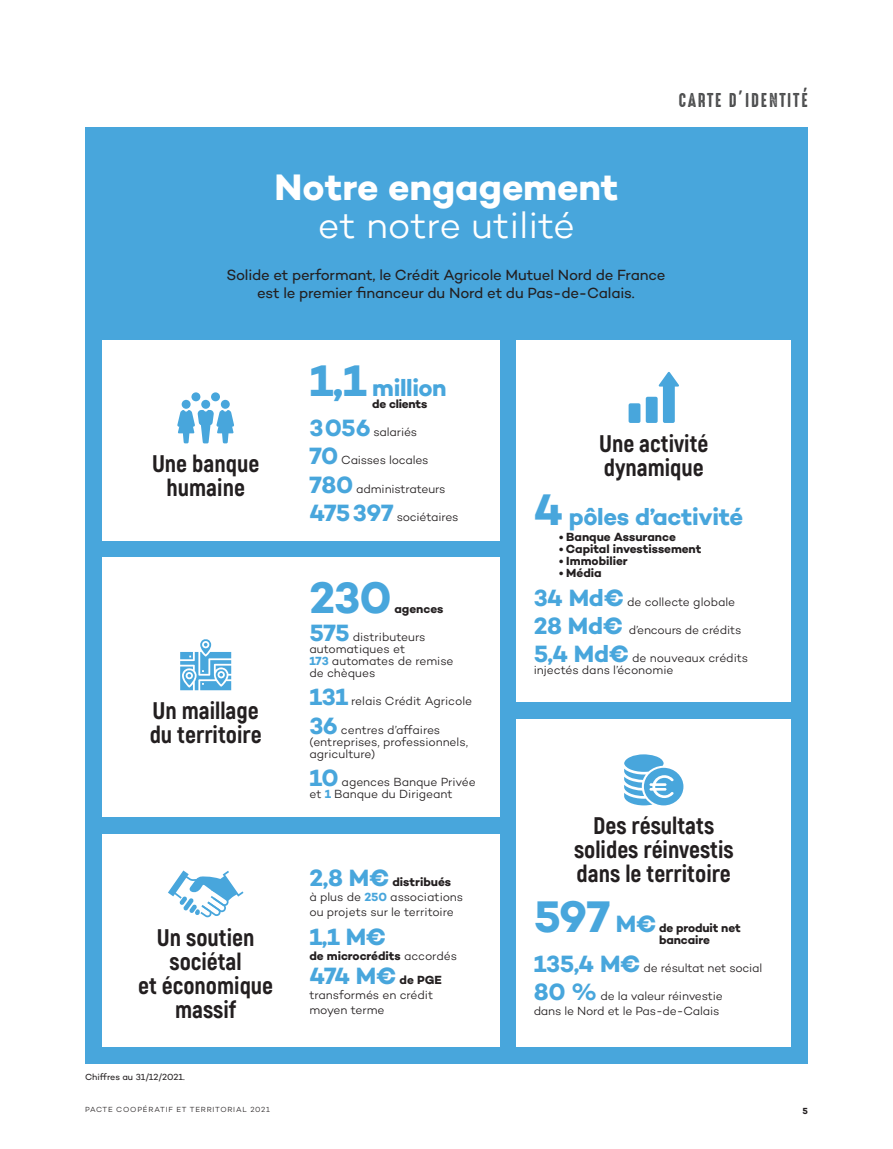
<style>
.page{position:relative;width:893px;height:1149px;background:#fff}
.page>*{position:absolute;margin:0;border:0;box-sizing:border-box;transform-origin:0 0}
.Titre_h1{font:700 45px "Campton";color:#48a6dc}
.TITRE_h0{font:700 37.5px "Campton";letter-spacing:-.005em;color:#fff}
.TITRE_h0_suite{font:300 37.5px "Campton";color:#fff}
.Titre_h1_bis_centré{font:800 24px/24px "Akrobat";color:#231f20;text-align:center}
.texte_brève_2___seco{font:700 24px "Campton";letter-spacing:-.015em;color:#48a6dc}
.titre_courant{font:18px "High Voltage Rough";letter-spacing:.1em;color:#4b4c4d}
.CHAPO{font:15px/18px "Campton";letter-spacing:-.015em;color:#231f20;text-align:center}
.texte_brève_2___seco-2{font:300 12px/12px "Campton";letter-spacing:-.01em;color:#231f20}
.texte_brève_2___seco-3{font:700 12px/12px "Campton";letter-spacing:-.005em;color:#231f20}
.Titre_h1-2{font:700 12px "Campton";letter-spacing:-.005em;color:#231f20}
.Tout_petit{font:9px "Campton";letter-spacing:-.005em;color:#231f20}
.t1{font:700 9px "Campton";color:#231f20}
.t2{font:300 7.5px "Campton";letter-spacing:.1em;color:#231f20}
.s1{font-size:45px}
.s2{font-weight:700;font-size:24px;color:#48a6dc}
.s3{font-weight:700;color:#48a6dc}
.s4{font-weight:700}
.s5{font-weight:300}
.s6{font-size:12px;color:#231f20}
.s7{font-size:45px;color:#48a6dc}
.s8{font-size:24px;color:#48a6dc}
</style>
<div class="page">
<div style="left:85px;top:128px;width:723px;height:935px;background:#48a6dc"></div>
<div style="left:102px;top:340px;width:398px;height:200px;background:#fff"></div>
<svg style="left:177px;top:392px;width:57px;height:51px"></svg>
<div style="left:517px;top:340px;width:274px;height:362px;background:#fff"></div>
<svg style="left:629px;top:372px;width:50px;height:51px"></svg>
<div style="left:517px;top:719px;width:274px;height:327px;background:#fff"></div>
<svg style="left:624px;top:754px;width:59px;height:51px"></svg>
<div style="left:102px;top:557px;width:398px;height:259px;background:#fff"></div>
<svg style="left:180px;top:639px;width:51px;height:51px"></svg>
<div style="left:102px;top:833px;width:398px;height:213px;background:#fff"></div>
<svg style="left:168px;top:870px;width:75px;height:47px"></svg>
<p class="titre_courant" style="left:678px;top:90px;width:131px">CARTE D’IDENTITÉ</p>
<p class="TITRE_h0" style="left:275px;top:163px;width:345px">Notre engagement</p>
<p class="TITRE_h0_suite" style="left:318px;top:202px;width:258px">et notre utilité</p>
<p class="CHAPO" style="left:226px;top:265px;width:441px">Solide et performant, le Crédit Agricole Mutuel Nord de France est le premier financeur du Nord et du Pas-de-Calais.</p>
<p class="Titre_h1_bis_centré" style="left:152px;top:451px;width:109px">Une banque humaine</p>
<p class="Titre_h1_bis_centré" style="left:150px;top:698px;width:113px;text-align:left">Un maillage du territoire</p>
<p class="Titre_h1_bis_centré" style="left:138px;top:925px;width:137px">Un soutien sociétal<br>et économique massif</p>
<p class="Tout_petit" style="left:85px;top:1070px;width:101px">Chiffres au 31/12/2021.</p>
<p class="texte_brève_2___seco" style="left:309px;top:372px;width:139px"><span class="s1">1,1</span> million</p>
<p class="texte_brève_2___seco-3" style="left:372px;top:397px;width:57px">de clients</p>
<p class="texte_brève_2___seco-2" style="left:309px;top:426px;width:109px"><span class="s2">3056</span> salariés</p>
<p class="texte_brève_2___seco-2" style="left:309px;top:454px;width:121px"><span class="s2">70</span> Caisses locales</p>
<p class="texte_brève_2___seco-2" style="left:309px;top:482px;width:138px"><span class="s2">780</span> administrateurs</p>
<p class="texte_brève_2___seco-2" style="left:309px;top:510px;width:151px"><span class="s2">475397</span> sociétaires</p>
<p class="Titre_h1" style="left:309px;top:568px;width:84px">230</p>
<p class="Titre_h1-2" style="left:394px;top:600px;width:50px">agences</p>
<p class="texte_brève_2___seco-2" style="left:309px;top:630px;width:146px"><span class="s2">575</span> distributeurs automatiques et<br><span class="s3">173</span> automates de remise de chèques</p>
<p class="texte_brève_2___seco-2" style="left:309px;top:694px;width:164px"><span class="s2">131</span> relais Crédit Agricole</p>
<p class="texte_brève_2___seco-2" style="left:309px;top:723px;width:160px"><span class="s2">36</span> centres d’affaires (entreprises, professionnels, agriculture)</p>
<p class="texte_brève_2___seco-2" style="left:309px;top:775px;width:168px"><span class="s2">10</span> agences Banque Privée et <span class="s3">1</span> Banque du Dirigeant</p>
<p class="texte_brève_2___seco-2" style="left:309px;top:874px;width:155px;line-height:15px"><span class="s2">2,8 M€</span> <span class="s4">distribués<br></span>à plus de <span class="s3">250</span> associations ou projets sur le territoire</p>
<p class="texte_brève_2___seco" style="left:309px;top:920px;width:78px">1,1 M€</p>
<p class="texte_brève_2___seco-3" style="left:309px;top:949px;width:149px">de microcrédits <span class="s5">accordés</span></p>
<p class="texte_brève_2___seco" style="left:309px;top:959px;width:134px">474 M€ <span class="s6">de PGE</span></p>
<p class="texte_brève_2___seco-2" style="left:309px;top:986px;width:125px;line-height:15px">transformés en crédit moyen terme</p>
<p class="Titre_h1_bis_centré" style="left:599px;top:431px;width:111px;text-align:left">Une activité dynamique</p>
<p class="texte_brève_2___seco" style="left:534px;top:501px;width:211px"><span class="s1">4</span> pôles d’activité</p>
<p class="texte_brève_2___seco-3" style="left:559px;top:531px;width:118px">• Banque Assurance</p>
<p class="texte_brève_2___seco-3" style="left:559px;top:543px;width:144px">• Capital investissement</p>
<p class="texte_brève_2___seco-3" style="left:559px;top:555px;width:70px">• Immobilier</p>
<p class="texte_brève_2___seco-3" style="left:559px;top:567px;width:44px">• Média</p>
<p class="texte_brève_2___seco-2" style="left:534px;top:595px;width:203px"><span class="s2">34 Md€</span> de collecte globale</p>
<p class="texte_brève_2___seco-2" style="left:534px;top:623px;width:209px"><span class="s2">28 Md€</span> d’encours de crédits</p>
<p class="texte_brève_2___seco-2" style="left:534px;top:651px;width:216px"><span class="s2">5,4 Md€</span> de nouveaux crédits injectés dans l’économie</p>
<p class="Titre_h1_bis_centré" style="left:574px;top:813px;width:161px">Des résultats solides réinvestis dans le territoire</p>
<p class="texte_brève_2___seco-3" style="left:659px;top:921px;width:83px;text-indent:-126px"><span class="s7">597</span> <span class="s8">M€</span> de produit net bancaire</p>
<p class="texte_brève_2___seco-2" style="left:534px;top:961px;width:230px"><span class="s2">135,4 M€</span> de résultat net social</p>
<p class="texte_brève_2___seco-2" style="left:534px;top:988px;width:191px;line-height:15px"><span class="s2">80 %</span> de la valeur réinvestie dans le Nord et le Pas-de-Calais</p>
<p class="t2" style="left:85px;top:1104px;width:186px">PACTE COOPÉRATIF ET TERRITORIAL 2021</p>
<p class="t1" style="left:802px;top:1104px;width:7px">5</p>
</div>
